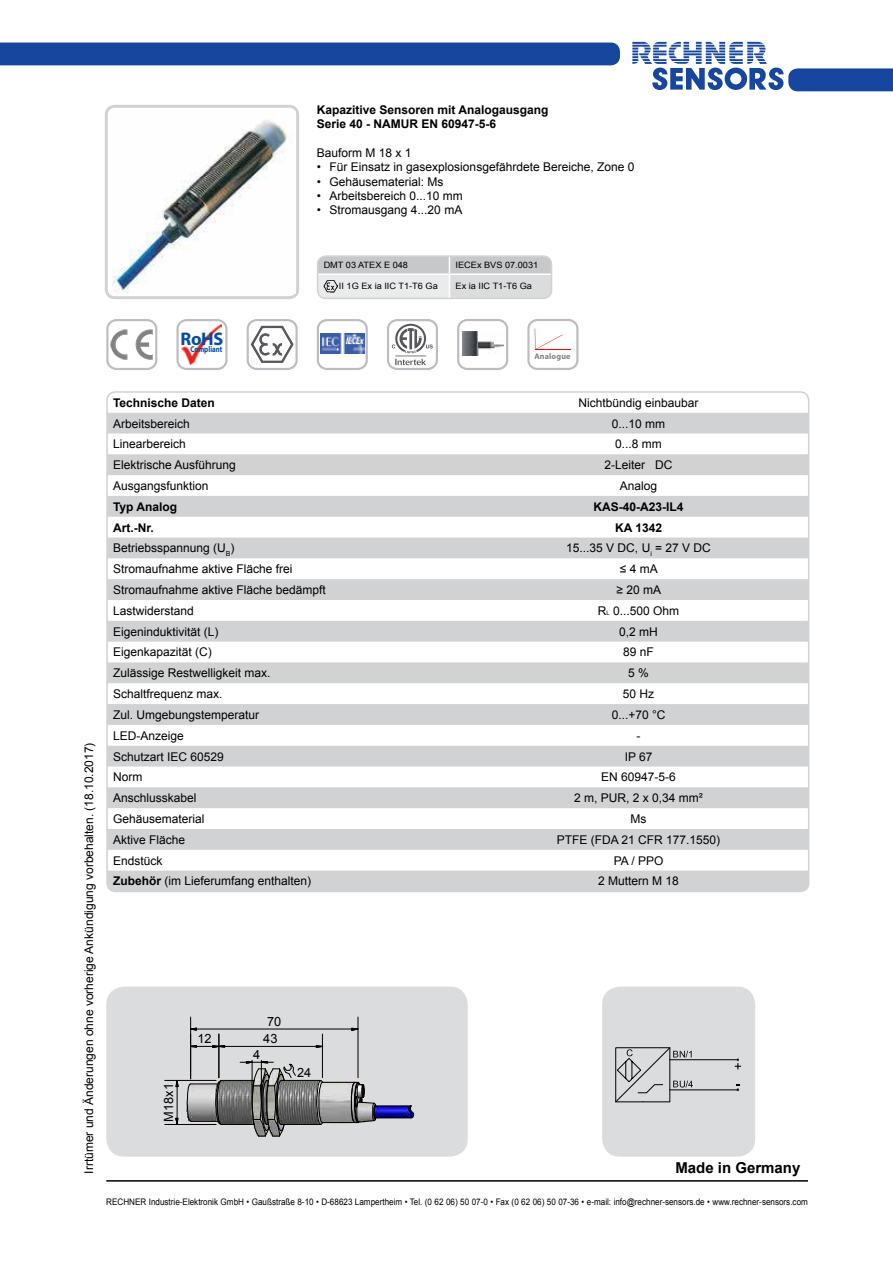
<style>
.page{position:relative;width:893px;height:1263px;background:#fff}
.page>*{position:absolute;margin:0;border:0;box-sizing:border-box;transform-origin:0 0}
.t1{font:700 18.3px "Myriad Pro";color:#034da1}
.t2{font:700 15px "Arial";color:#000}
.t3{font:12.75px "Arial";letter-spacing:-.01em;color:#000}
.t4{font:12px "Arial";color:#000}
.t5{font:700 12px/14.4px "Arial";color:#000}
.t6{font:9px "Arial";color:#000;scale:.9 1}
.t7{font:8.7px "Arial";color:#000;scale:1.05 1}
.t8{font:700 8.4px "Myriad Pro";color:#034da1;scale:.82 1}
.t9{font:700 8.1px "Myriad Pro";letter-spacing:.02em;color:#808284}
.s1{font-size:6px}
.s2{font-weight:700}
</style>
<div class="page">
<hr style="left:106px;top:1180px;width:702px;height:1px;background:#000">
<svg style="left:632px;top:42px;width:261px;height:49px"></svg>
<div style="left:0;top:43px;width:620px;height:22px;background:#16469d"></div>
<div style="left:105px;top:105px;width:194px;height:194px;border:3px solid #d1d2d4;border-radius:9px"></div>
<div style="left:602px;top:986px;width:153px;height:171px;background:#dbdcde;border-radius:18px"></div>
<div style="left:106px;top:986px;width:362px;height:171px;background:#dbdcde;border-radius:18px"></div>
<svg style="left:737px;top:1084px;width:3px;height:7px"></svg>
<svg style="left:735px;top:1058px;width:6px;height:11px"></svg>
<hr style="left:670px;top:1089px;width:68px;height:1px;background:#000">
<hr style="left:670px;top:1059px;width:68px;height:1px;background:#000">
<svg style="left:615px;top:1047px;width:78px;height:56px"></svg>
<svg style="left:318px;top:258px;width:233px;height:40px;background:#d8d9db"></svg>
<div style="left:317px;top:255px;width:235px;height:44px;border:2px solid #d1d2d4;border-radius:9px"></div>
<img style="left:323px;top:280px;width:14px;height:12px">
<div style="left:106px;top:319px;width:51px;height:51px;border:2px solid #bbbdc0;border-radius:9px"></div>
<svg style="left:111px;top:330px;width:41px;height:30px"></svg>
<div style="left:176px;top:319px;width:51px;height:51px;border:2px solid #bbbdc0;border-radius:9px"></div>
<img style="left:181px;top:325px;width:40px;height:40px">
<div style="left:387px;top:319px;width:51px;height:51px;border:2px solid #bbbdc0;border-radius:9px"></div>
<svg style="left:392px;top:324px;width:41px;height:41px"></svg>
<div style="left:317px;top:319px;width:51px;height:51px;border:2px solid #bbbdc0;border-radius:9px"></div>
<img style="left:321px;top:334px;width:43px;height:19px">
<div style="left:247px;top:319px;width:51px;height:51px;border:2px solid #bbbdc0;border-radius:9px"></div>
<svg style="left:251px;top:326px;width:43px;height:37px"></svg>
<div style="left:457px;top:319px;width:51px;height:51px;border:2px solid #bbbdc0;border-radius:9px"></div>
<img style="left:462px;top:331px;width:41px;height:25px">
<svg style="left:527px;top:319px;width:51px;height:51px"></svg>
<div style="left:535px;top:353px;width:35px;height:7px;background:#fff"></div>
<img style="left:113px;top:120px;width:174px;height:173px">
<img style="left:191px;top:1070px;width:217px;height:54px">
<svg style="left:316px;top:1080px;width:8px;height:45px"></svg>
<hr style="left:281px;top:1124px;width:39px;height:1px;background:#000">
<hr style="left:221px;top:1124px;width:33px;height:1px;background:#000">
<hr style="left:281px;top:1080px;width:39px;height:1px;background:#000">
<hr style="left:221px;top:1080px;width:33px;height:1px;background:#000">
<hr style="left:322px;top:1122px;width:33px;height:1px;background:#000">
<hr style="left:322px;top:1082px;width:33px;height:1px;background:#000">
<svg style="left:186px;top:1079px;width:36px;height:46px"></svg>
<hr style="left:375px;top:1105px;width:36px;height:1px;background:#000">
<hr style="left:375px;top:1117px;width:36px;height:1px;background:#000">
<svg style="left:408px;top:1105px;width:6px;height:14px"></svg>
<svg style="left:351px;top:1081px;width:26px;height:42px"></svg>
<svg style="left:240px;top:1060px;width:56px;height:77px"></svg>
<hr style="left:261px;top:1060px;width:1px;height:38px;background:#000">
<hr style="left:252px;top:1060px;width:1px;height:38px;background:#000">
<svg style="left:175px;top:1117px;width:4px;height:7px"></svg>
<svg style="left:175px;top:1079px;width:4px;height:20px"></svg>
<hr style="left:177px;top:1086px;width:1px;height:32px;background:#000">
<hr style="left:165px;top:1124px;width:51px;height:1px;background:#000">
<hr style="left:165px;top:1080px;width:51px;height:1px;background:#000">
<svg style="left:191px;top:1045px;width:35px;height:3px"></svg>
<svg style="left:315px;top:1045px;width:7px;height:3px"></svg>
<hr style="left:225px;top:1046px;width:91px;height:1px;background:#000">
<hr style="left:322px;top:1034px;width:1px;height:44px;background:#000">
<hr style="left:218px;top:1034px;width:1px;height:44px;background:#000">
<svg style="left:191px;top:1027px;width:6px;height:4px"></svg>
<svg style="left:351px;top:1027px;width:7px;height:4px"></svg>
<hr style="left:196px;top:1029px;width:156px;height:1px;background:#000">
<hr style="left:358px;top:1017px;width:1px;height:61px;background:#000">
<hr style="left:190px;top:1017px;width:1px;height:62px;background:#000">
<svg style="left:109px;top:413px;width:700px;height:478px;fill:#d5d6d8"></svg>
<div style="left:106px;top:391px;width:703px;height:501px;border:2px solid #d1d2d4;border-radius:9px"></div>
<p class="t5" style="left:317px;top:103px;width:233px">Kapazitive Sensoren mit Analogausgang<br>Serie 40 - NAMUR EN 60947-5-6</p>
<p class="t4" style="left:317px;top:148px;width:96px">Bauform M 18 x 1</p>
<p class="t4" style="left:317px;top:159px;width:319px">• Für Einsatz in gasexplosionsgefährdete Bereiche, Zone 0</p>
<p class="t4" style="left:317px;top:173px;width:128px">• Gehäusematerial: Ms</p>
<p class="t4" style="left:317px;top:188px;width:148px">• Arbeitsbereich 0...10 mm</p>
<p class="t4" style="left:317px;top:202px;width:147px">• Stromausgang 4...20 mA</p>
<p class="t7" style="left:324px;top:262px;width:82px">DMT 03 ATEX E 048</p>
<p class="t7" style="left:456px;top:262px;width:80px">IECEx BVS 07.0031</p>
<p class="t7" style="left:339px;top:283px;width:96px">II 1G Ex ia IIC T1-T6 Ga</p>
<p class="t7" style="left:456px;top:283px;width:74px">Ex ia IIC T1-T6 Ga</p>
<h1 class="t1" style="left:181px;top:332px;width:44px">RoHS</h1>
<p class="t8" style="left:190px;top:346px;width:41px">Compliant</p>
<p class="t9" style="left:534px;top:353px;width:38px">Analogue</p>
<p class="t4" style="left:84px;top:1174px;width:432px;rotate:-90deg">Irrtümer und Änderungen ohne vorherige Ankündigung vorbehalten. (18.10.2017)</p>
<p class="t5" style="left:113px;top:396px;width:103px">Technische Daten</p>
<p class="t4" style="left:579px;top:398px;width:122px">Nichtbündig einbaubar</p>
<p class="t4" style="left:113px;top:419px;width:78px">Arbeitsbereich</p>
<p class="t4" style="left:612px;top:419px;width:55px">0...10 mm</p>
<p class="t4" style="left:113px;top:440px;width:74px">Linearbereich</p>
<p class="t4" style="left:615px;top:440px;width:48px">0...8 mm</p>
<p class="t4" style="left:113px;top:460px;width:124px">Elektrische Ausführung</p>
<p class="t4" style="left:605px;top:460px;width:70px">2-Leiter DC</p>
<p class="t4" style="left:113px;top:481px;width:97px">Ausgangsfunktion</p>
<p class="t4" style="left:620px;top:481px;width:39px">Analog</p>
<p class="t5" style="left:113px;top:500px;width:66px">Typ Analog</p>
<p class="t5" style="left:594px;top:500px;width:92px">KAS-40-A23-IL4</p>
<p class="t5" style="left:113px;top:521px;width:42px">Art.-Nr.</p>
<p class="t5" style="left:615px;top:521px;width:48px">KA 1342</p>
<p class="t4" style="left:113px;top:544px;width:123px">Betriebsspannung (U<sub>B</sub>)</p>
<p class="t4" style="left:566px;top:544px;width:146px">15...35 V DC, U<sub>i</sub> = 27 V DC</p>
<p class="t4" style="left:113px;top:564px;width:181px">Stromaufnahme aktive Fläche frei</p>
<p class="t4" style="left:620px;top:561px;width:39px">≤ 4 mA</p>
<p class="t4" style="left:113px;top:585px;width:214px">Stromaufnahme aktive Fläche bedämpft</p>
<p class="t4" style="left:617px;top:582px;width:46px">≥ 20 mA</p>
<p class="t4" style="left:113px;top:606px;width:82px">Lastwiderstand</p>
<p class="t4" style="left:598px;top:606px;width:83px">R<span class="s1">L</span> 0...500 Ohm</p>
<p class="t4" style="left:113px;top:627px;width:107px">Eigeninduktivität (L)</p>
<p class="t4" style="left:619px;top:627px;width:40px">0,2 mH</p>
<p class="t4" style="left:113px;top:648px;width:100px">Eigenkapazität (C)</p>
<p class="t4" style="left:623px;top:648px;width:32px">89 nF</p>
<p class="t4" style="left:113px;top:668px;width:159px">Zulässige Restwelligkeit max.</p>
<p class="t4" style="left:628px;top:668px;width:22px">5 %</p>
<p class="t4" style="left:113px;top:689px;width:111px">Schaltfrequenz max.</p>
<p class="t4" style="left:623px;top:689px;width:33px">50 Hz</p>
<p class="t4" style="left:113px;top:710px;width:148px">Zul. Umgebungstemperatur</p>
<p class="t4" style="left:612px;top:710px;width:55px">0...+70 °C</p>
<p class="t4" style="left:113px;top:731px;width:72px">LED-Anzeige</p>
<p class="t4" style="left:637px;top:731px;width:5px">-</p>
<p class="t4" style="left:113px;top:752px;width:112px">Schutzart IEC 60529</p>
<p class="t4" style="left:625px;top:752px;width:29px">IP 67</p>
<p class="t4" style="left:113px;top:773px;width:31px">Norm</p>
<p class="t4" style="left:601px;top:773px;width:76px">EN 60947-5-6</p>
<p class="t4" style="left:113px;top:793px;width:85px">Anschlusskabel</p>
<p class="t4" style="left:574px;top:793px;width:130px">2 m, PUR, 2 x 0,34 mm²</p>
<p class="t4" style="left:113px;top:814px;width:93px">Gehäusematerial</p>
<p class="t4" style="left:631px;top:814px;width:17px">Ms</p>
<p class="t4" style="left:113px;top:835px;width:74px">Aktive Fläche</p>
<p class="t4" style="left:557px;top:835px;width:165px">PTFE (FDA 21 CFR 177.1550)</p>
<p class="t4" style="left:113px;top:856px;width:51px">Endstück</p>
<p class="t4" style="left:614px;top:856px;width:51px">PA / PPO</p>
<p class="t4" style="left:113px;top:877px;width:200px"><span class="s2">Zubehör</span> (im Lieferumfang enthalten)</p>
<p class="t4" style="left:598px;top:877px;width:82px">2 Muttern M 18</p>
<p class="t3" style="left:267px;top:1013px;width:16px">70</p>
<p class="t3" style="left:198px;top:1030px;width:16px">12</p>
<p class="t3" style="left:263px;top:1030px;width:16px">43</p>
<p class="t3" style="left:160px;top:1122px;width:40px;rotate:-90deg">M18x1</p>
<p class="t3" style="left:253px;top:1046px;width:9px">4</p>
<p class="t3" style="left:297px;top:1064px;width:16px">24</p>
<p class="t2" style="left:675px;top:1162px;width:127px">Made in Germany</p>
<p class="t6" style="left:106px;top:1196px;width:781px">RECHNER Industrie-Elektronik GmbH • Gaußstraße 8-10 • D-68623 Lampertheim • Tel. (0 62 06) 50 07-0 • Fax (0 62 06) 50 07-36 • e-mail: info@rechner-sensors.de • www.rechner-sensors.com</p>
</div>
